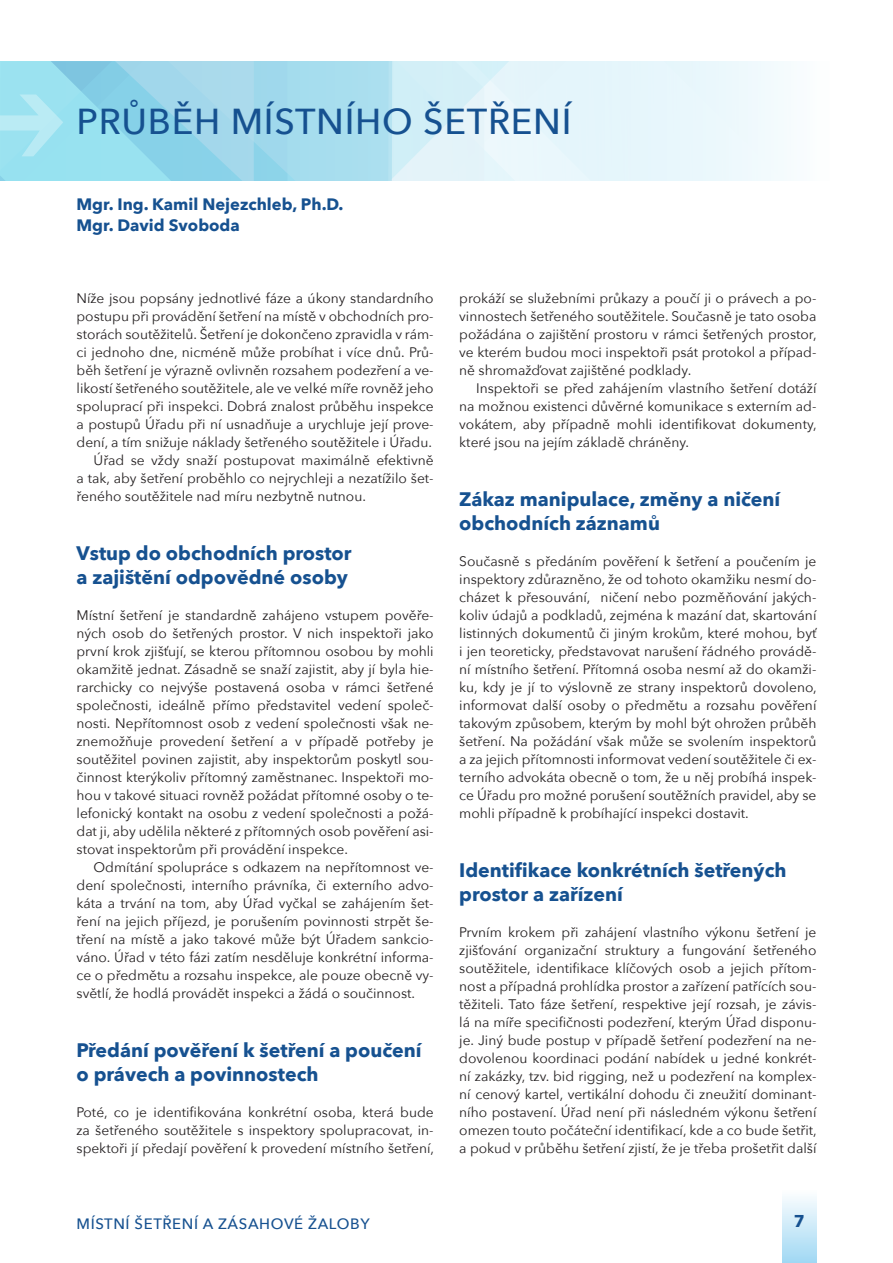
<style>
.page{position:relative;width:893px;height:1263px;background:#fff}
.page>*{position:absolute;margin:0;border:0;box-sizing:border-box;transform-origin:0 0}
.t1{font:500 36px "Avenir Next";letter-spacing:.02em;color:#165190}
.t2{font:700 19.5px/23.4px "Avenir Next";color:#165190}
.t3{font:700 17.1px "Avenir Next";color:#165190}
.t4{font:700 16.5px/21px "Avenir Next";color:#165190}
.t5{font:500 15px "Avenir Next";letter-spacing:.04em;color:#165190}
.t6{font:13.8px/18px "Avenir Next";color:#231f20;text-align:justify}
</style>
<div class="page">
<svg style="left:0;top:62px;width:784px;height:119px;background:#c1e8f3"></svg>
<div style="left:782px;top:1190px;width:34px;height:73px;background:linear-gradient(to bottom,#fdfefe,#a0d8f3)"></div>
<h1 class="t1" style="left:77px;top:91px;width:496px">PRŮBĚH MÍSTNÍHO ŠETŘENÍ</h1>
<p class="t4" style="left:77px;top:194px;width:269px">Mgr. Ing. Kamil Nejezchleb, Ph.D.<br>Mgr. David Svoboda</p>
<p class="t6" style="left:77px;top:289px;width:359px">Níže jsou popsány jednotlivé fáze a úkony standardního</p>
<p class="t6" style="left:77px;top:307px;width:359px">postupu při provádění šetření na místě v obchodních pro-</p>
<p class="t6" style="left:77px;top:325px;width:359px">storách soutěžitelů. Šetření je dokončeno zpravidla v rám-</p>
<p class="t6" style="left:77px;top:343px;width:359px">ci jednoho dne, nicméně může probíhat i více dnů. Prů-</p>
<p class="t6" style="left:77px;top:361px;width:359px">běh šetření je výrazně ovlivněn rozsahem podezření a ve-</p>
<p class="t6" style="left:77px;top:379px;width:359px">likostí šetřeného soutěžitele, ale ve velké míře rovněž jeho</p>
<p class="t6" style="left:77px;top:397px;width:359px">spoluprací při inspekci. Dobrá znalost průběhu inspekce</p>
<p class="t6" style="left:77px;top:415px;width:359px">a postupů Úřadu při ní usnadňuje a urychluje její prove-</p>
<p class="t6" style="left:77px;top:433px;width:357px">dení, a tím snižuje náklady šetřeného soutěžitele i Úřadu.</p>
<p class="t6" style="left:94px;top:451px;width:342px">Úřad se vždy snaží postupovat maximálně efektivně</p>
<p class="t6" style="left:77px;top:469px;width:359px">a tak, aby šetření proběhlo co nejrychleji a nezatížilo šet-</p>
<p class="t6" style="left:77px;top:487px;width:291px">řeného soutěžitele nad míru nezbytně nutnou.</p>
<h2 class="t2" style="left:77px;top:542px;width:277px">Vstup do obchodních prostor a zajištění odpovědné osoby</h2>
<p class="t6" style="left:77px;top:605px;width:359px">Místní šetření je standardně zahájeno vstupem pověře&shy;ných osob do šetřených prostor. V nich inspektoři jako první krok zjišťují, se kterou přítomnou osobou by mohli okamžitě jednat. Zásadně se snaží zajistit, aby jí byla hie&shy;rarchicky co nejvýše postavená osoba v rámci šetřené společnosti, ideálně přímo představitel vedení společ&shy;nosti. Nepřítomnost osob z vedení společnosti však ne&shy;znemožňuje provedení šetření a v případě potřeby je soutěžitel povinen zajistit, aby inspektorům poskytl sou&shy;činnost kterýkoliv přítomný zaměstnanec. Inspektoři mo&shy;hou v takové situaci rovněž požádat přítomné osoby o te&shy;lefonický kontakt na osobu z vedení společnosti a požá&shy;dat ji, aby udělila některé z přítomných osob pověření asi&shy;stovat inspektorům při provádění inspekce.</p>
<p class="t6" style="left:77px;top:857px;width:359px;text-indent:17px">Odmítání spolupráce s odkazem na nepřítomnost ve&shy;dení společnosti, interního právníka, či externího advo&shy;káta a trvání na tom, aby Úřad vyčkal se zahájením šet&shy;ření na jejich příjezd, je porušením povinnosti strpět še&shy;tření na místě a jako takové může být Úřadem sankcio&shy;váno. Úřad v této fázi zatím nesděluje konkrétní informa&shy;ce o předmětu a rozsahu inspekce, ale pouze obecně vy&shy;světlí, že hodlá provádět inspekci a žádá o součinnost.</p>
<h2 class="t2" style="left:77px;top:1038px;width:347px">Předání pověření k šetření a poučení o právech a povinnostech</h2>
<p class="t6" style="left:77px;top:1102px;width:359px">Poté, co je identifikována konkrétní osoba, která bude za šetřeného soutěžitele s inspektory spolupracovat, in&shy;spektoři jí předají pověření k provedení místního šetření,</p>
<p class="t6" style="left:459px;top:289px;width:359px">prokáží se služebními průkazy a poučí ji o právech a po&shy;vinnostech šetřeného soutěžitele. Současně je tato osoba požádána o zajištění prostoru v rámci šetřených prostor, ve kterém budou moci inspektoři psát protokol a případ&shy;ně shromažďovat zajištěné podklady.</p>
<p class="t6" style="left:459px;top:379px;width:359px;text-indent:17px">Inspektoři se před zahájením vlastního šetření dotáží na možnou existenci důvěrné komunikace s externím ad&shy;vokátem, aby případně mohli identifikovat dokumenty, které jsou na jejím základě chráněny.</p>
<h2 class="t2" style="left:459px;top:488px;width:323px">Zákaz manipulace, změny a ničení obchodních záznamů</h2>
<p class="t6" style="left:459px;top:551px;width:359px">Současně s předáním pověření k šetření a poučením je inspektory zdůrazněno, že od tohoto okamžiku nesmí do&shy;cházet k přesouvání, ničení nebo pozměňování jakých&shy;koliv údajů a podkladů, zejména k mazání dat, skartování listinných dokumentů či jiným krokům, které mohou, byť i jen teoreticky, představovat narušení řádného provádě&shy;ní místního šetření. Přítomná osoba nesmí až do okamži&shy;ku, kdy je jí to výslovně ze strany inspektorů dovoleno, informovat další osoby o předmětu a rozsahu pověření takovým způsobem, kterým by mohl být ohrožen průběh šetření. Na požádání však může se svolením inspektorů a za jejich přítomnosti informovat vedení soutěžitele či ex&shy;terního advokáta obecně o tom, že u něj probíhá inspek&shy;ce Úřadu pro možné porušení soutěžních pravidel, aby se mohli případně k probíhající inspekci dostavit.</p>
<h2 class="t2" style="left:459px;top:858px;width:329px">Identifikace konkrétních šetřených prostor a zařízení</h2>
<p class="t6" style="left:459px;top:922px;width:359px">Prvním krokem při zahájení vlastního výkonu šetření je zjišťování organizační struktury a fungování šetřeného soutěžitele, identifikace klíčových osob a jejich přítom&shy;nost a případná prohlídka prostor a zařízení patřících sou&shy;těžiteli. Tato fáze šetření, respektive její rozsah, je závis&shy;lá na míře specifičnosti podezření, kterým Úřad disponu&shy;je. Jiný bude postup v případě šetření podezření na ne&shy;dovolenou koordinaci podání nabídek u jedné konkrét&shy;ní zakázky, tzv. bid rigging, než u podezření na komplex&shy;ní cenový kartel, vertikální dohodu či zneužití dominant&shy;ního postavení. Úřad není při následném výkonu šetření omezen touto počáteční identifikací, kde a co bude šetřit, a pokud v průběhu šetření zjistí, že je třeba prošetřit další</p>
<p class="t5" style="left:77px;top:1211px;width:295px">MÍSTNÍ ŠETŘENÍ A ZÁSAHOVÉ ŽALOBY</p>
<p class="t3" style="left:794px;top:1206px;width:13px">7</p>
</div>
